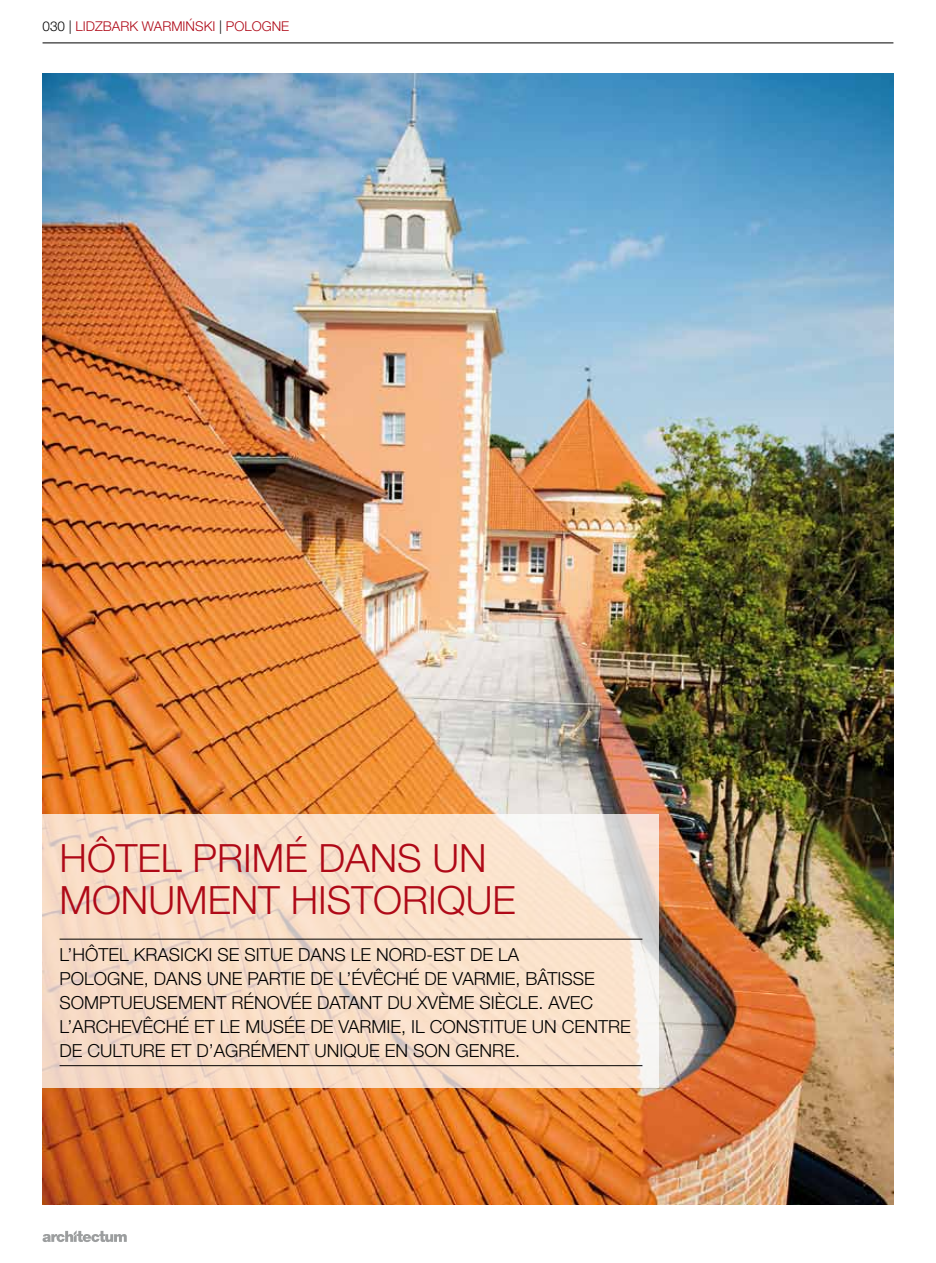
<style>
.page{position:relative;width:936px;height:1263px;background:#fff}
.page>*{position:absolute;margin:0;border:0;box-sizing:border-box;transform-origin:0 0}
.t1{font:300 39px/42px "Helvetica Neue LT Pro";color:#af0917}
.t2{font:300 18px/24px "Helvetica Neue LT Pro";color:#000}
.t3{font:300 13.5px "Helvetica Neue LT Pro";color:#af0917}
.s1{color:#000}
</style>
<div class="page">
<svg style="left:43px;top:1230px;width:84px;height:12px"></svg>
<hr style="left:43px;top:43px;width:850px;height:1px;background:#000">
<img style="left:43px;top:74px;width:850px;height:1131px">
<svg style="left:43px;top:814px;width:616px;height:274px;background:#f6decb"></svg>
<hr style="left:60px;top:939px;width:582px;height:1px;background:#000">
<hr style="left:60px;top:1065px;width:582px;height:1px;background:#000">
<p class="t3" style="left:43px;top:18px;width:247px"><span class="s1">030 |</span> LIDZBARK WARMIŃSKI <span class="s1">|</span> POLOG NE</p>
<h1 class="t1" style="left:60px;top:836px;width:454px">HÔTEL PRIMÉ DANS UN -MONUMENT H ISTORIQUE</h1>
<p class="t2" style="left:60px;top:942px;width:514px">L’HÔTEL KRASICKI SE SITUE DANS LE NORD-EST DE LA<br>POLOG NE, DANS UNE PARTIE DE L’ÉVÊCH É DE VARMIE, BÂTISSE<br>SOMPTUEUSEME</p>
<p class="t2" style="left:204px;top:990px;width:357px">NT RÉNOVÉE DATANT DU XVÈME SIÈC LE. AVEC</p>
<p class="t2" style="left:60px;top:1014px;width:571px;text-indent:83px">ÊCH É ET LE MUSÉE DE VARMIE, IL CONSTITUE UN CENTRE<br>DE CULTURE ET D’AGRÉMENT UNIQUE EN SON GENRE.</p>
<p class="t2" style="left:60px;top:1014px;width:49px">L’ARCHEV</p>
</div>
